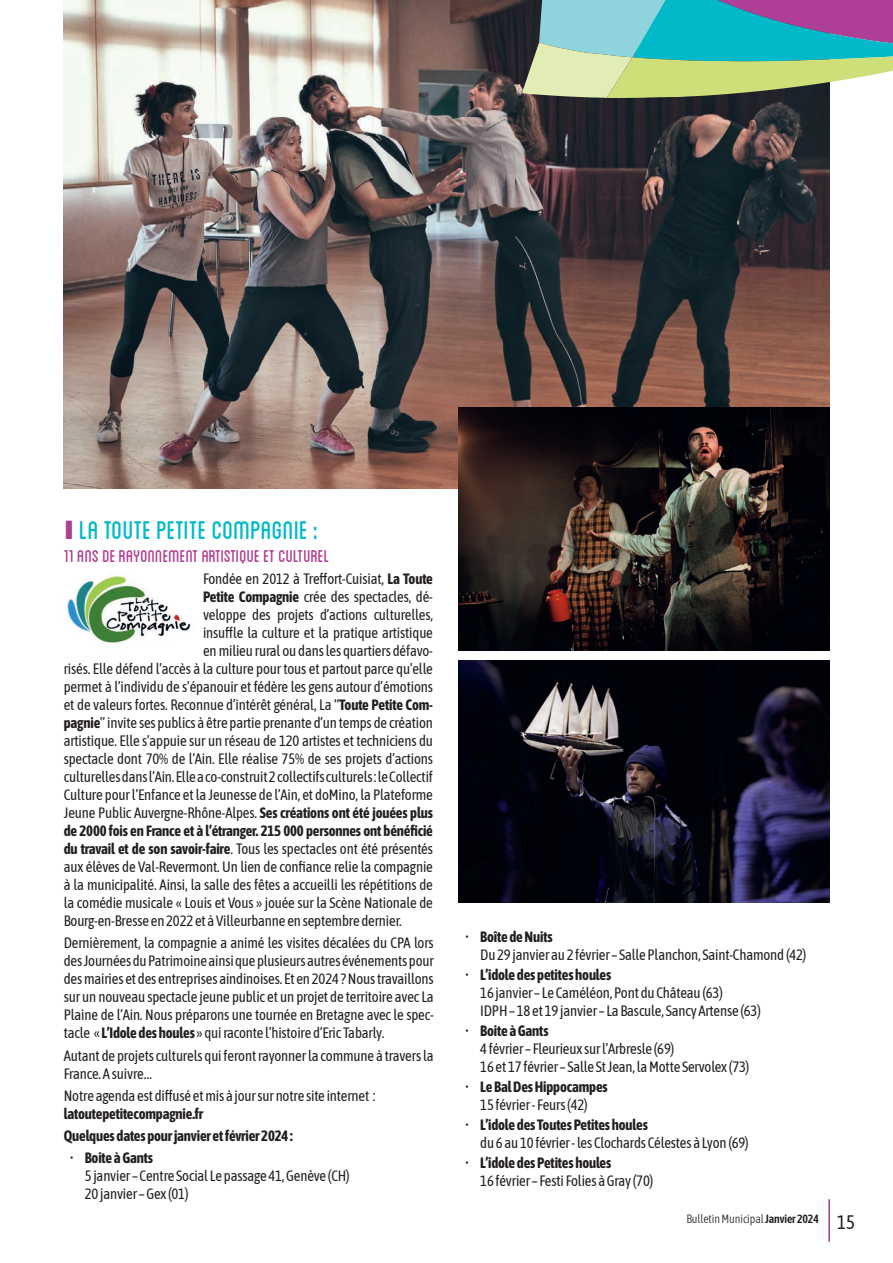
<style>
.page{position:relative;width:893px;height:1263px;background:#fff}
.page>*{position:absolute;margin:0;border:0;box-sizing:border-box;transform-origin:0 0}
.t1{font:36px "Blanch Caps";color:#03bac7}
.t2{font:24px "Blanch Caps";color:#af3d91}
.t3{font:19.5px "Asap Condensed";color:#231f20}
.t4{font:15px/18px "Asap Condensed";letter-spacing:-.01em;color:#231f20}
.t5{font:700 15px/22.2px "Asap Condensed";letter-spacing:-.01em;color:#231f20}
.t6{font:300 12px "Asap Condensed";letter-spacing:-.01em;color:#231f20}
.s1{font-family:"Arial";font-weight:900;font-size:25.5px;color:#af3d91}
.s2{font-weight:700}
.s3{font-weight:600}
</style>
<div class="page">
<img style="left:64px;top:0;width:766px;height:488px">
<hr style="left:828px;top:1199px;width:2px;height:43px;background:#af3d91">
<svg style="left:521px;top:0;width:372px;height:100px;background:#7eb1a5"></svg>
<img style="left:458px;top:408px;width:372px;height:243px">
<img style="left:458px;top:661px;width:371px;height:241px">
<img style="left:67px;top:576px;width:126px;height:68px">
<h1 class="t1" style="left:64px;top:514px;width:256px"><span class="s1">I</span> LA TOUTE PETITE COMPAGNIE :</h1>
<h2 class="t2" style="left:64px;top:545px;width:267px">11 ans de rayonnement artistique et culturel</h2>
<p class="t4" style="left:203px;top:569px;width:231px">Fondée en 2012 à Treffort-Cuisiat, <span class="s2">La Toute</span></p>
<p class="t4" style="left:203px;top:587px;width:231px"><span class="s2">Petite Compagnie</span> crée des spectacles, dé-</p>
<p class="t4" style="left:203px;top:605px;width:231px">veloppe des projets d’actions culturelles,</p>
<p class="t4" style="left:203px;top:623px;width:231px">insuffle la culture et la pratique artistique</p>
<p class="t4" style="left:203px;top:641px;width:231px">en milieu rural ou dans les quartiers défavo-</p>
<p class="t4" style="left:64px;top:659px;width:371px">risés. Elle défend l’accès à la culture pour tous et partout parce qu’elle</p>
<p class="t4" style="left:64px;top:677px;width:371px">permet à l’individu de s’épanouir et fédère les gens autour d’émotions</p>
<p class="t4" style="left:64px;top:695px;width:371px">et de valeurs fortes. Reconnue d’intérêt général, La “<span class="s2">Toute Petite Com-</span></p>
<p class="t4" style="left:64px;top:713px;width:371px"><span class="s2">pagnie</span>” invite ses publics à être partie prenante d’un temps de création</p>
<p class="t4" style="left:64px;top:731px;width:371px">artistique. Elle s’appuie sur un réseau de 120 artistes et techniciens du</p>
<p class="t4" style="left:64px;top:749px;width:371px">spectacle dont 70% de l’Ain. Elle réalise 75% de ses projets d’actions</p>
<p class="t4" style="left:64px;top:767px;width:371px">culturelles dans l’Ain. Elle a co-construit 2 collectifs culturels : le Collectif</p>
<p class="t4" style="left:64px;top:785px;width:371px">Culture pour l’Enfance et la Jeunesse de l’Ain, et doMino, la Plateforme</p>
<p class="t4" style="left:64px;top:803px;width:371px">Jeune Public Auvergne-Rhône-Alpes. <span class="s2">Ses créations ont été jouées plus</span></p>
<p class="t5" style="left:64px;top:819px;width:371px">de 2000 fois en France et à l’étranger. 215 000 personnes ont bénéficié</p>
<p class="t4" style="left:64px;top:839px;width:371px"><span class="s2">du travail et de son savoir-faire</span>. Tous les spectacles ont été présentés</p>
<p class="t4" style="left:64px;top:857px;width:371px">aux élèves de Val-Revermont. Un lien de confiance relie la compagnie</p>
<p class="t4" style="left:64px;top:875px;width:371px">à la municipalité. Ainsi, la salle des fêtes a accueilli les répétitions de</p>
<p class="t4" style="left:64px;top:893px;width:371px">la comédie musicale « Louis et Vous » jouée sur la Scène Nationale de</p>
<p class="t4" style="left:64px;top:911px;width:340px">Bourg-en-Bresse en 2022 et à Villeurbanne en septembre dernier.</p>
<p class="t4" style="left:64px;top:933px;width:371px;text-align:justify">Dernièrement, la compagnie a animé les visites décalées du CPA lors des Journées du Patrimoine ainsi que plusieurs autres événements pour des mairies et des entreprises aindinoises. Et en 2024 ? Nous travaillons sur un nouveau spectacle jeune public et un projet de territoire avec La Plaine de l’Ain. Nous préparons une tournée en Bretagne avec le spec&shy;tacle « <span class="s2">L’Idole des houles</span> » qui raconte l’histoire d’Eric Tabarly.</p>
<p class="t4" style="left:64px;top:1045px;width:371px">Autant de projets culturels qui feront rayonner la commune à travers la<br>France. A suivre…</p>
<p class="t4" style="left:64px;top:1086px;width:313px">Notre agenda est diffusé et mis à jour sur notre site internet :</p>
<p class="t5" style="left:64px;top:1101px;width:231px">latoutepetitecompagnie.fr<br>Quelques dates pour janvier et février 2024 :</p>
<p class="t4" style="left:85px;top:1148px;width:266px;text-indent:-15px">• <span class="s2">Boite à Gants<br></span>5 janvier – Centre Social Le passage 41, Genève (CH)<br>20 janvier – Gex (01)</p>
<p class="t4" style="left:480px;top:926px;width:328px;text-indent:-15px">• <span class="s2">Boîte de Nuits<br></span>Du 29 janvier au 2 février – Salle Planchon, Saint-Chamond (42)</p>
<p class="t4" style="left:480px;top:964px;width:282px;text-indent:-15px">• <span class="s2">L’idole des petites houles<br></span>16 janvier – Le Caméléon, Pont du Château (63)<br>IDPH – 18 et 19 janvier – La Bascule, Sancy Artense (63)</p>
<p class="t4" style="left:480px;top:1021px;width:271px;text-indent:-15px">• <span class="s2">Boite à Gants<br></span>4 février – Fleurieux sur l’Arbresle (69)<br>16 et 17 février – Salle St Jean, la Motte Servolex (73)</p>
<p class="t4" style="left:465px;top:1077px;width:144px;text-align:center">• <span class="s2">Le Bal Des Hippocampes<br></span>15 février - Feurs (42)</p>
<p class="t4" style="left:480px;top:1115px;width:270px;text-indent:-15px">• <span class="s2">L’idole des Toutes Petites houles<br></span>du 6 au 10 février - les Clochards Célestes à Lyon (69)</p>
<p class="t4" style="left:480px;top:1153px;width:175px;text-indent:-15px">• <span class="s2">L’idole des Petites houles<br></span>16 février – Festi Folies à Gray (70)</p>
<p class="t6" style="left:686px;top:1211px;width:134px">Bulletin Municipal<span class="s3">Janvier 2024</span></p>
<h3 class="t3" style="left:837px;top:1209px;width:19px">15</h3>
</div>
